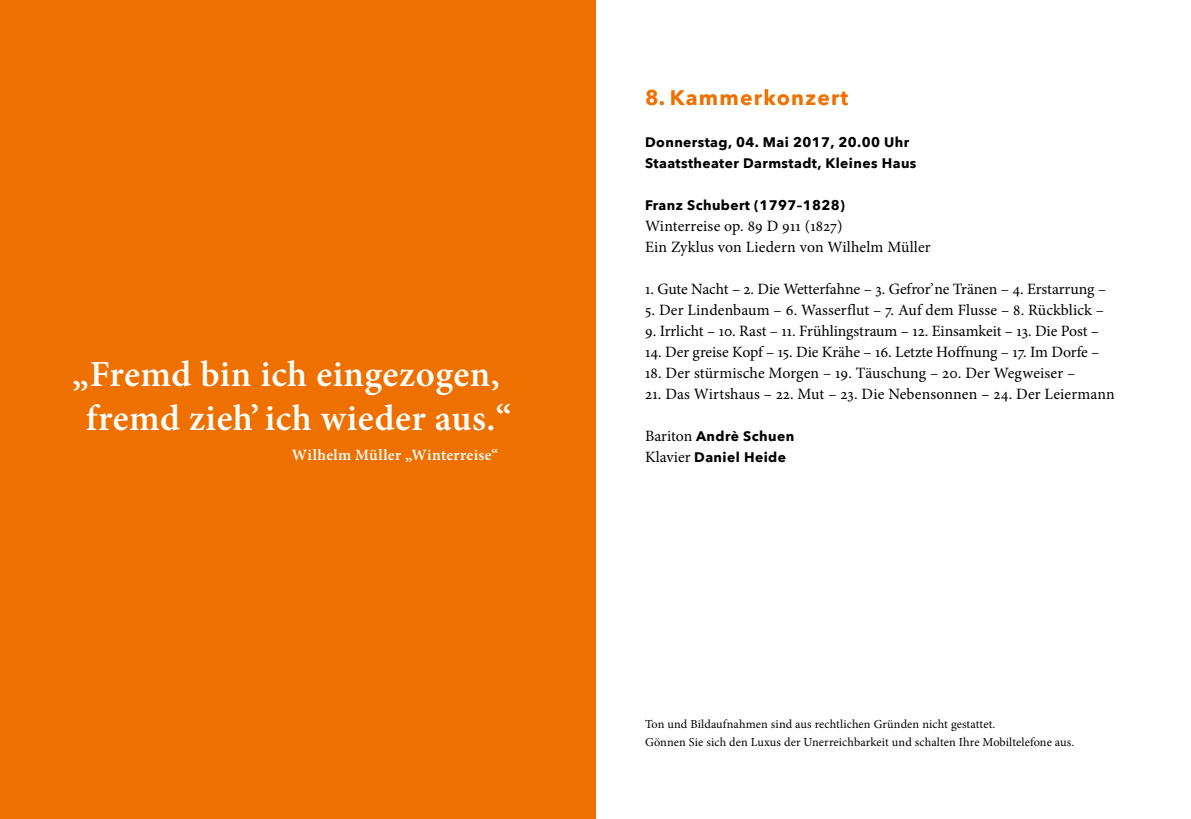
<style>
.page{position:relative;width:1191px;height:819px;background:#fff}
.page>*{position:absolute;margin:0;border:0;box-sizing:border-box;transform-origin:0 0}
.t1{font:600 36.75px/43.8px "Minion Pro";letter-spacing:.015em;color:#fff;text-align:center}
.t2{font:700 21px "Avenir Next";color:#ee7100}
.t3{font:15.75px/21px "Minion Pro";color:#000}
.t4{font:600 15.75px "Minion Pro";letter-spacing:.015em;color:#fff}
.t5{font:700 13.83px/21px "Avenir Next";letter-spacing:.03em;color:#000}
.t6{font:12.25px/17.5px "Minion Pro";letter-spacing:.005em;color:#000}
.s1{font-family:"Minion Pro";font-weight:400;font-size:15.75px}
</style>
<div class="page">
<div style="left:0;top:0;width:595px;height:819px;background:#ee7100"></div>
<h1 class="t1" style="left:72px;top:352px;width:441px">„Fremd bin ich eingezogen, fremd zieh’ ich wieder aus.“</h1>
<p class="t4" style="left:292px;top:443px;width:208px">Wilhelm Müller „Winterreise“</p>
<h2 class="t2" style="left:645px;top:79px;width:205px">8. Kammerkonzert</h2>
<p class="t5" style="left:645px;top:131px;width:273px">Donnerstag, 04. Mai 2017, 20.00 Uhr<br>Staatstheater Darmstadt, Kleines Haus</p>
<p class="t5" style="left:645px;top:194px;width:201px">Franz Schubert (1797–1828)</p>
<p class="t3" style="left:645px;top:216px;width:287px">Winterreise op. 89 D 911 (1827)<br>Ein Zyklus von Liedern von Wilhelm Müller</p>
<p class="t3" style="left:645px;top:279px;width:462px">1. Gute Nacht – 2. Die Wetterfahne – 3. Gefror’ne Tränen – 4. Erstarrung –</p>
<p class="t3" style="left:645px;top:300px;width:460px">5. Der Lindenbaum – 6. Wasserflut – 7. Auf dem Flusse – 8. Rückblick –</p>
<p class="t3" style="left:645px;top:321px;width:455px">9. Irrlicht – 10. Rast – 11. Frühlingstraum – 12. Einsamkeit – 13. Die Post –</p>
<p class="t3" style="left:645px;top:342px;width:456px">14. Der greise Kopf – 15. Die Krähe – 16. Letzte Hoffnung – 17. Im Dorfe –</p>
<p class="t3" style="left:645px;top:363px;width:432px">18. Der stürmische Morgen – 19. Täuschung – 20. Der Wegweiser –</p>
<p class="t3" style="left:645px;top:384px;width:471px">21. Das Wirtshaus – 22. Mut – 23. Die Nebensonnen – 24. Der Leiermann</p>
<p class="t5" style="left:645px;top:425px;width:151px"><span class="s1">Bariton</span> Andrè Schuen<br><span class="s1">Klavier</span> Daniel Heide</p>
<p class="t6" style="left:645px;top:715px;width:430px">Ton und Bildaufnahmen sind aus rechtlichen Gründen nicht gestattet.<br>Gönnen Sie sich den Luxus der Unerreichbarkeit und schalten Ihre Mobiltelefone aus.</p>
</div>
